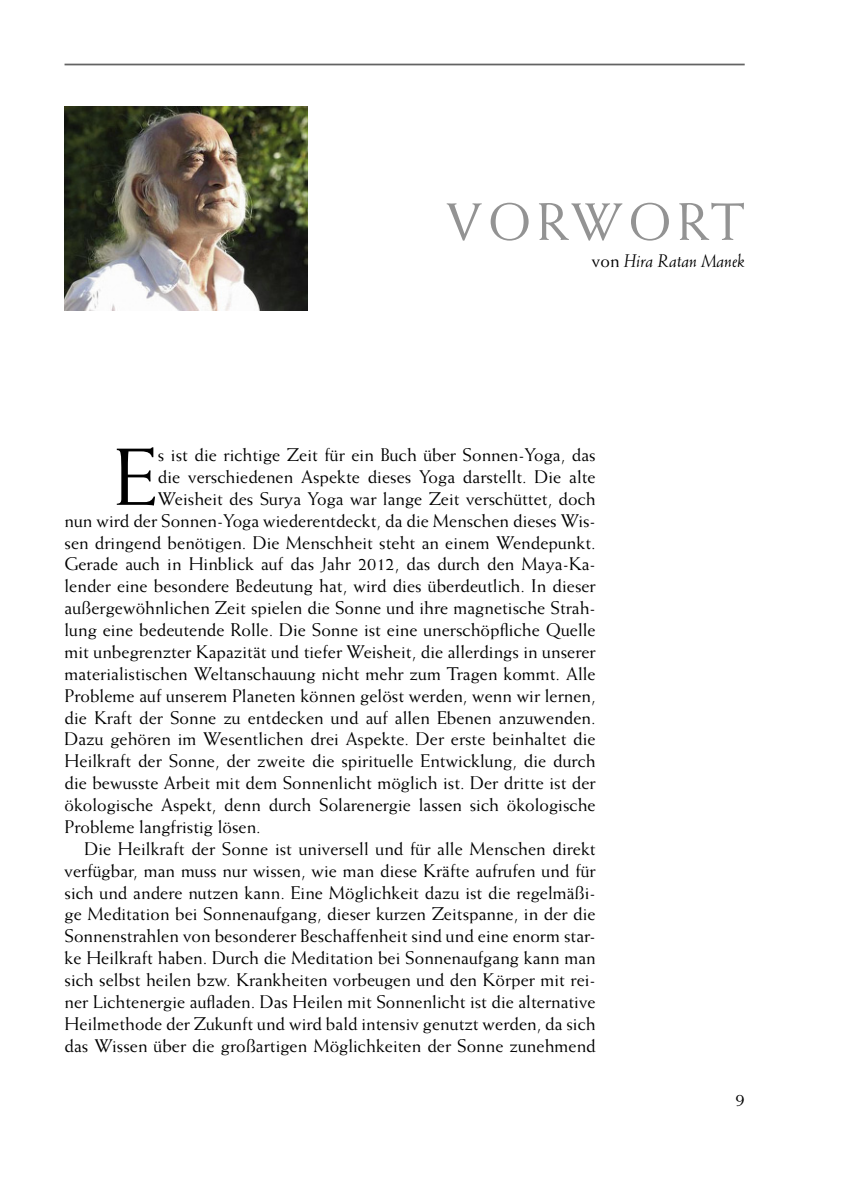
<style>
.page{position:relative;width:844px;height:1191px;background:#fff}
.page>*{position:absolute;margin:0;border:0;box-sizing:border-box;transform-origin:0 0}
.t1{font:81.38px "Weiss";color:#000}
.t2{font:52.5px "Weiss";letter-spacing:.1em;color:#939393}
.t3{font:18.38px "Weiss";color:#000}
.t4{font:italic 18.38px "Weiss";color:#000}
.s1{font-style:normal}
</style>
<div class="page">
<img style="left:64px;top:107px;width:244px;height:204px">
<hr style="left:64px;top:64px;width:680px;height:1px;background:#636363">
<h2 class="t2" style="left:445px;top:201px;width:300px">VORWORT</h2>
<p class="t4" style="left:591px;top:253px;width:154px"><span class="s1">von</span> Hira Ratan Manek</p>
<h1 class="t1" style="left:114px;top:445px;width:45px">E</h1>
<p class="t3" style="left:158px;top:447px;width:439px">s ist die richtige Zeit für ein Buch über Sonnen-Yoga, das</p>
<p class="t3" style="left:158px;top:469px;width:439px">die verschiedenen Aspekte dieses Yoga darstellt. Die alte</p>
<p class="t3" style="left:158px;top:491px;width:439px">Weisheit des Surya Yoga war lange Zeit verschüttet, doch</p>
<p class="t3" style="left:64px;top:513px;width:532px">nun wird der Sonnen-Yoga wiederentdeckt, da die Menschen dieses Wis-</p>
<p class="t3" style="left:64px;top:535px;width:532px">sen dringend benötigen. Die Menschheit steht an einem Wendepunkt.</p>
<p class="t3" style="left:64px;top:557px;width:532px">Gerade auch in Hinblick auf das Jahr 2012, das durch den Maya-Ka-</p>
<p class="t3" style="left:64px;top:579px;width:532px">lender eine besondere Bedeutung hat, wird dies überdeutlich. In dieser</p>
<p class="t3" style="left:64px;top:600px;width:532px">außergewöhnlichen Zeit spielen die Sonne und ihre magnetische Strah-</p>
<p class="t3" style="left:64px;top:622px;width:532px">lung eine bedeutende Rolle. Die Sonne ist eine unerschöpfliche Quelle</p>
<p class="t3" style="left:64px;top:644px;width:532px">mit unbegrenzter Kapazität und tiefer Weisheit, die allerdings in unserer</p>
<p class="t3" style="left:64px;top:666px;width:532px">materialistischen Weltanschauung nicht mehr zum Tragen kommt. Alle</p>
<p class="t3" style="left:64px;top:688px;width:532px">Probleme auf unserem Planeten können gelöst werden, wenn wir lernen,</p>
<p class="t3" style="left:64px;top:710px;width:532px">die Kraft der Sonne zu entdecken und auf allen Ebenen anzuwenden.</p>
<p class="t3" style="left:64px;top:732px;width:532px">Dazu gehören im Wesentlichen drei Aspekte. Der erste beinhaltet die</p>
<p class="t3" style="left:64px;top:753px;width:532px">Heilkraft der Sonne, der zweite die spirituelle Entwicklung, die durch</p>
<p class="t3" style="left:64px;top:775px;width:532px">die bewusste Arbeit mit dem Sonnenlicht möglich ist. Der dritte ist der</p>
<p class="t3" style="left:64px;top:797px;width:532px">ökologische Aspekt, denn durch Solarenergie lassen sich ökologische</p>
<p class="t3" style="left:64px;top:819px;width:198px">Probleme langfristig lösen.</p>
<p class="t3" style="left:84px;top:841px;width:512px">Die Heilkraft der Sonne ist universell und für alle Menschen direkt</p>
<p class="t3" style="left:64px;top:863px;width:532px">verfügbar, man muss nur wissen, wie man diese Kräfte aufrufen und für</p>
<p class="t3" style="left:64px;top:885px;width:532px">sich und andere nutzen kann. Eine Möglichkeit dazu ist die regelmäßi-</p>
<p class="t3" style="left:64px;top:907px;width:532px">ge Meditation bei Sonnenaufgang, dieser kurzen Zeitspanne, in der die</p>
<p class="t3" style="left:64px;top:928px;width:532px">Sonnenstrahlen von besonderer Beschaffenheit sind und eine enorm star-</p>
<p class="t3" style="left:64px;top:950px;width:532px">ke Heilkraft haben. Durch die Meditation bei Sonnenaufgang kann man</p>
<p class="t3" style="left:64px;top:972px;width:532px">sich selbst heilen bzw. Krankheiten vorbeugen und den Körper mit rei-</p>
<p class="t3" style="left:64px;top:994px;width:532px">ner Lichtenergie aufladen. Das Heilen mit Sonnenlicht ist die alternative</p>
<p class="t3" style="left:64px;top:1016px;width:532px">Heilmethode der Zukunft und wird bald intensiv genutzt werden, da sich</p>
<p class="t3" style="left:64px;top:1038px;width:532px">das Wissen über die großartigen Möglichkeiten der Sonne zunehmend</p>
<p class="t3" style="left:735px;top:1092px;width:11px">9</p>
</div>
